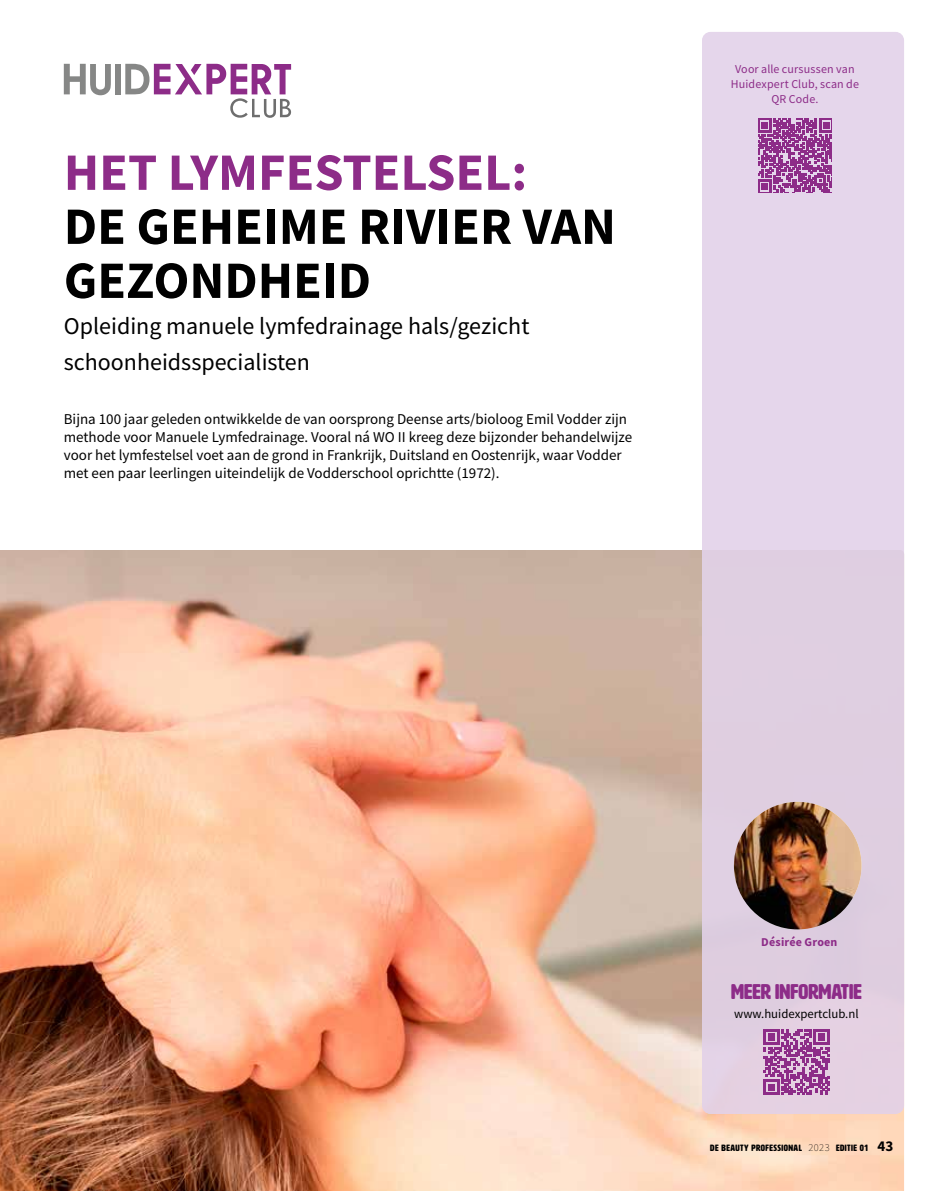
<style>
.page{position:relative;width:936px;height:1191px;background:#fff}
.page>*{position:absolute;margin:0;border:0;box-sizing:border-box;transform-origin:0 0}
.t1{font:700 52.5px/54px "Source Sans Pro";color:#000}
.t2{font:700 52.5px "Source Sans Pro";color:#8d2c88}
.t3{font:24px/36px "Source Sans Pro";color:#000}
.t4{font:21px "HWT Artz";color:#8d2c88}
.t5{font:15px/18px "Source Sans Pro";color:#000}
.t6{font:12.75px "Source Sans Pro";color:#000}
.t7{font:12px/15px "Source Sans Pro";letter-spacing:.01em;color:#8d2c88;text-align:center}
.t8{font:700 12px "Source Sans Pro";letter-spacing:.015em;color:#8d2c88}
.t9{font:9px "HWT Artz";letter-spacing:.05em;color:#000}
.s1{font-family:"Source Sans Pro";font-weight:200;font-size:10.5px}
.s2{font-family:"Source Sans Pro";font-weight:700;font-size:15px}
</style>
<div class="page">
<img style="left:0;top:550px;width:904px;height:641px">
<div style="left:702px;top:32px;width:202px;height:1082px;background:#e5d6eb;border-radius:9px"></div>
<svg style="left:64px;top:64px;width:47px;height:31px"></svg>
<div style="left:115px;top:64px;width:6px;height:30px;background:#868786"></div>
<svg style="left:125px;top:64px;width:166px;height:54px"></svg>
<img style="left:733px;top:802px;width:128px;height:127px;border-radius:64px">
<svg style="left:763px;top:1029px;width:66px;height:66px"></svg>
<svg style="left:758px;top:118px;width:74px;height:75px"></svg>
<h1 class="t2" style="left:64px;top:137px;width:465px">HET LYMFESTELSEL:</h1>
<h1 class="t1" style="left:64px;top:199px;width:553px">DE GEHEIME RIVIER VAN<br>GEZONDHEID</h1>
<h2 class="t3" style="left:64px;top:308px;width:467px">Opleiding manuele lymfedrainage hals/gezicht schoonheidsspecialisten</h2>
<p class="t5" style="left:64px;top:410px;width:570px">Bijna 100 jaar geleden ontwikkelde de van oorsprong Deense arts/bioloog Emil Vodder zijn methode voor Manuele Lymfedrainage. Vooral ná WO II kreeg deze bijzonder behandelwijze voor het lymfestelsel voet aan de grond in Frankrijk, Duitsland en Oostenrijk, waar Vodder met een paar leerlingen uiteindelijk de Vodderschool oprichtte (1972).</p>
<p class="t7" style="left:731px;top:61px;width:129px">Voor alle cursussen van<br>Huidexpert Club, scan de<br>QR Code.</p>
<p class="t8" style="left:761px;top:934px;width:78px">Désirée Groen</p>
<h3 class="t4" style="left:731px;top:980px;width:132px">MEER INFORMATIE</h3>
<p class="t6" style="left:734px;top:1005px;width:126px">www.huidexpertclub.nl</p>
<p class="t9" style="left:710px;top:1143px;width:185px">DE BEAUTY PROFESSIONAL <span class="s1">2023</span> EDITIE 01 <span class="s2">43</span></p>
</div>
